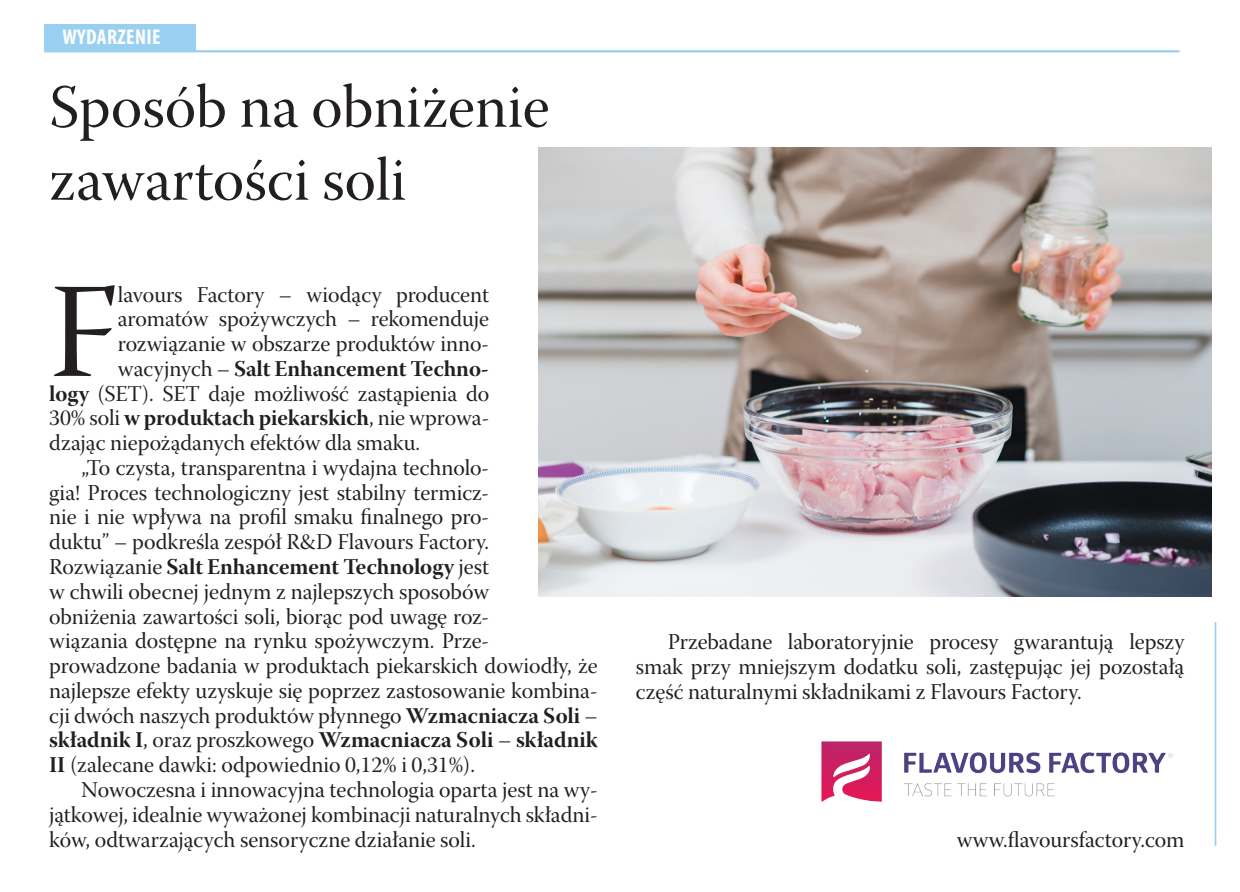
<style>
.page{position:relative;width:1240px;height:892px;background:#fff}
.page>*{position:absolute;margin:0;border:0;box-sizing:border-box;transform-origin:0 0}
.t1{font:135px "Warnock Pro Subh";color:#231f20}
.t2{font:60.75px/72.9px "Warnock Pro Subh";color:#231f20}
.t3{font:22.5px/24.8px "Warnock Pro Subh";letter-spacing:-.005em;color:#231f20;text-align:justify}
.t4{font:22.5px "Warnock Pro Bold Subh";letter-spacing:-.005em;color:#231f20}
.t5{font:700 condensed 21.38px "Myriad Pro";letter-spacing:.02em;color:#fff}
.s1{font-family:"Warnock Pro Subh"}
.s2{font-family:"Warnock Pro Bold Subh"}
</style>
<div class="page">
<hr style="left:1215px;top:622px;width:1px;height:223px;background:#99cff0">
<img style="left:821px;top:741px;width:352px;height:61px">
<img style="left:538px;top:147px;width:674px;height:449px">
<hr style="left:44px;top:50px;width:1135px;height:2px;background:#99cff0">
<div style="left:44px;top:24px;width:152px;height:26px;background:#99cff0"></div>
<p class="t5" style="left:62px;top:23px;width:100px">WYDARZENIE</p>
<h2 class="t2" style="left:49px;top:78px;width:502px">Sposób na obniżenie zawartości soli</h2>
<h1 class="t1" style="left:49px;top:255px;width:71px">F</h1>
<p class="t3" style="left:118px;top:284px;width:373px">lavours Factory – wiodący producent aromatów spożywczych – rekomenduje rozwiązanie w obszarze produktów inno-</p>
<p class="t4" style="left:118px;top:355px;width:373px"><span class="s1">wacyjnych –</span> Salt Enhancement Techno-</p>
<p class="t3" style="left:49px;top:383px;width:442px"><span class="s2">logy</span> (SET). SET daje możliwość zastąpienia do</p>
<p class="t4" style="left:49px;top:404px;width:442px"><span class="s1">30% soli</span> w produktach piekarskich<span class="s1">, nie wprowa-</span></p>
<p class="t3" style="left:49px;top:433px;width:372px">dzając niepożądanych efektów dla smaku.</p>
<p class="t3" style="left:81px;top:458px;width:410px">„To czysta, transparentna i wydajna technolo-</p>
<p class="t3" style="left:49px;top:482px;width:442px">gia! Proces technologiczny jest stabilny termicz-</p>
<p class="t3" style="left:49px;top:507px;width:442px">nie i nie wpływa na profil smaku finalnego pro-</p>
<p class="t3" style="left:49px;top:532px;width:442px">duktu” – podkreśla zespół R&amp;D Flavours Factory.</p>
<p class="t4" style="left:49px;top:553px;width:442px"><span class="s1">Rozwiązanie</span> Salt Enhancement Technology <span class="s1">jest</span></p>
<p class="t3" style="left:49px;top:581px;width:550px;text-align:left">w chwili obecnej jednym z najlepszych sposobów<br>obniżenia zawartości soli, biorąc pod uwagę roz-<br>wiązania dostępne na rynku spożywczym. Prze&shy;prowadzone badania w produktach piekarskich dowiodły, że najlepsze efekty uzyskuje się poprzez zastosowanie kombina&shy;cji dwóch naszych produktów płynnego <span class="s2">Wzmacniacza Soli</span> –</p>
<p class="t4" style="left:49px;top:726px;width:550px">składnik I<span class="s1">, oraz proszkowego</span> Wzmacniacza Soli <span class="s1">–</span> składnik</p>
<p class="t3" style="left:49px;top:755px;width:427px"><span class="s2">II</span> (zalecane dawki: odpowiednio 0,12% i 0,31%).</p>
<p class="t3" style="left:81px;top:779px;width:518px">Nowoczesna i innowacyjna technologia oparta jest na wy-</p>
<p class="t3" style="left:49px;top:804px;width:550px">jątkowej, idealnie wyważonej kombinacji naturalnych składni-</p>
<p class="t3" style="left:49px;top:829px;width:428px">ków, odtwarzających sensoryczne działanie soli.</p>
<p class="t3" style="left:636px;top:632px;width:550px;text-indent:32px">Przebadane laboratoryjnie procesy gwarantują lepszy smak przy mniejszym dodatku soli, zastępując jej pozostałą część naturalnymi składnikami z Flavours Factory.</p>
<p class="t3" style="left:957px;top:830px;width:229px">www.flavoursfactory.com</p>
</div>
